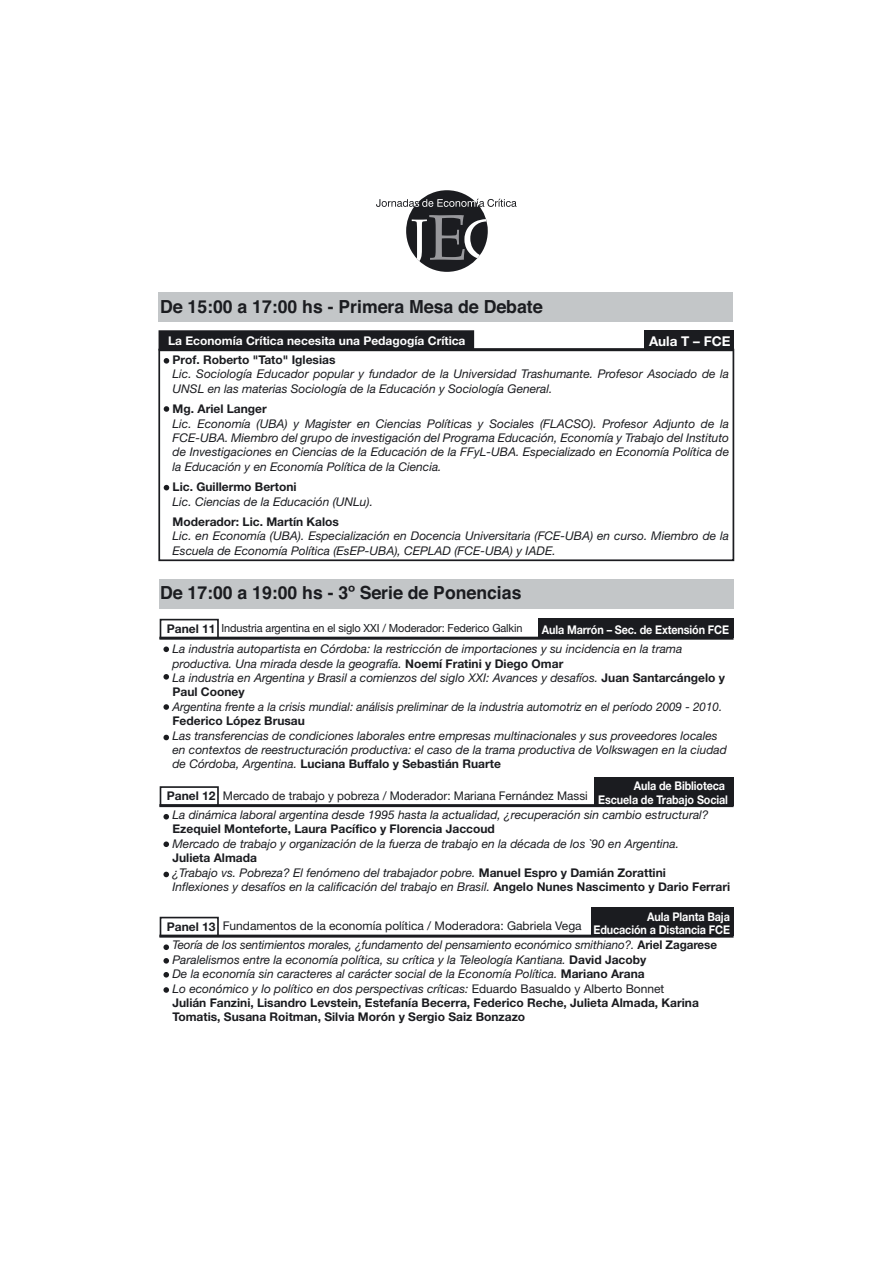
<style>
.page{position:relative;width:893px;height:1263px;background:#fff}
.page>*{position:absolute;margin:0;border:0;box-sizing:border-box;transform-origin:0 0}
.t1{font:700 18px "Helvetica";color:#1b1c20}
.t2{font:700 13.5px "Helvetica Neue";color:#fff}
.t3{font:italic 12px/14.4px "Helvetica Neue";color:#1b1c20}
.t4{font:700 12px "Helvetica Neue";color:#1b1c20}
.t5{font:12px/10.1px "Helvetica Neue";color:#1b1c20;text-align:right}
.t6{font:700 12px/13.5px "Helvetica Neue";letter-spacing:-.01em;color:#fff;text-align:right;scale:.9 1}
.t7{font:700 12px "Helvetica Neue";letter-spacing:-.01em;color:#fff}
.t8{font:11.25px "Helvetica Neue";letter-spacing:-.01em;color:#1b1c20}
.s1{font-weight:700;font-size:12px}
.s2{font-weight:700;font-style:normal}
.s3{font-weight:700;color:#fff}
.s4{font-style:normal}
</style>
<div class="page">
<div style="left:159px;top:580px;width:574px;height:29px;background:#c3c6c8"></div>
<div style="left:158px;top:292px;width:575px;height:29px;background:#c3c6c8"></div>
<svg style="left:376px;top:190px;width:140px;height:82px"></svg>
<div style="left:644px;top:330px;width:89px;height:19px;background:#1b1c20"></div>
<svg style="left:164px;top:358px;width:5px;height:6px"></svg>
<svg style="left:163px;top:406px;width:7px;height:6px"></svg>
<svg style="left:164px;top:485px;width:5px;height:5px"></svg>
<hr style="left:159px;top:348px;width:574px;height:3px;background:#1b1c20">
<div style="left:159px;top:331px;width:314px;height:19px;background:#1b1c20"></div>
<div style="left:159px;top:330px;width:315px;height:21px;border:2px solid #1b1c20"></div>
<div style="left:158px;top:349px;width:576px;height:212px;border:2px solid #1b1c20"></div>
<div style="left:537px;top:619px;width:196px;height:19px;background:#1b1c20"></div>
<svg style="left:163px;top:647px;width:6px;height:5px"></svg>
<svg style="left:163px;top:734px;width:6px;height:7px"></svg>
<svg style="left:163px;top:674px;width:6px;height:6px"></svg>
<svg style="left:163px;top:704px;width:6px;height:6px"></svg>
<hr style="left:159px;top:637px;width:574px;height:3px;background:#1b1c20">
<div style="left:160px;top:619px;width:59px;height:20px;border:2px solid #1b1c20"></div>
<div style="left:594px;top:777px;width:139px;height:28px;background:#1b1c20"></div>
<svg style="left:163px;top:814px;width:6px;height:6px"></svg>
<svg style="left:163px;top:841px;width:6px;height:6px"></svg>
<svg style="left:163px;top:872px;width:6px;height:5px"></svg>
<hr style="left:159px;top:804px;width:574px;height:3px;background:#1b1c20">
<div style="left:160px;top:786px;width:59px;height:20px;border:2px solid #1b1c20"></div>
<div style="left:591px;top:908px;width:142px;height:28px;background:#1b1c20"></div>
<svg style="left:163px;top:944px;width:6px;height:6px"></svg>
<svg style="left:163px;top:972px;width:6px;height:6px"></svg>
<svg style="left:163px;top:958px;width:6px;height:6px"></svg>
<svg style="left:163px;top:987px;width:6px;height:6px"></svg>
<hr style="left:159px;top:935px;width:574px;height:3px;background:#1b1c20">
<div style="left:160px;top:917px;width:59px;height:20px;border:2px solid #1b1c20"></div>
<h1 class="t1" style="left:160px;top:300px;width:384px">De 15:00 a 17:00 hs - Primera Mesa de Debate</h1>
<p class="t7" style="left:168px;top:336px;width:299px">La Economía Crítica necesita una Pedagogía Crítica</p>
<p class="t2" style="left:649px;top:337px;width:83px">Aula T – FCE</p>
<p class="t4" style="left:173px;top:355px;width:164px">Prof. Roberto "Tato" Iglesias</p>
<p class="t3" style="left:173px;top:368px;width:558px">Lic. Sociología Educador popular y fundador de la Universidad Trashumante. Profesor Asociado de la<br>UNSL en las materias Sociología de la Educación y Sociología General.</p>
<p class="t4" style="left:173px;top:405px;width:96px">Mg. Ariel Langer</p>
<p class="t3" style="left:173px;top:417px;width:558px;text-align:justify">Lic. Economía (UBA) y Magister en Ciencias Políticas y Sociales (FLACSO). Profesor Adjunto de la FCE-UBA. Miembro del grupo de investigación del Programa Educación, Economía y Trabajo del Instituto de Investigaciones en Ciencias de la Educación de la FFyL-UBA. Especializado en Economía Política de la Educación y en Economía Política de la Ciencia.</p>
<p class="t4" style="left:173px;top:483px;width:126px">Lic. Guillermo Bertoni</p>
<p class="t3" style="left:173px;top:495px;width:202px">Lic. Ciencias de la Educación (UNLu).</p>
<p class="t4" style="left:173px;top:517px;width:168px">Moderador: Lic. Martín Kalos</p>
<p class="t3" style="left:173px;top:530px;width:558px">Lic. en Economía (UBA). Especialización en Docencia Universitaria (FCE-UBA) en curso. Miembro de la<br>Escuela de Economía Política (EsEP-UBA), CEPLAD (FCE-UBA) y IADE.</p>
<h1 class="t1" style="left:160px;top:587px;width:363px">De 17:00 a 19:00 hs - 3º Serie de Ponencias</h1>
<p class="t8" style="left:167px;top:624px;width:357px"><span class="s1">Panel 11</span> Industria argentina en el siglo XXI / Moderador: Federico Galkin</p>
<p class="t6" style="left:542px;top:624px;width:210px">Aula Marrón – Sec. de Extensión FCE</p>
<p class="t3" style="left:172px;top:643px;width:554px">La industria autopartista en Córdoba: la restricción de importaciones y su incidencia en la trama productiva. Una mirada desde la geografía. <span class="s2">Noemí Fratini y Diego Omar<br></span>La industria en Argentina y Brasil a comienzos del siglo XXI: Avances y desafíos. <span class="s2">Juan Santarcángelo y Paul Cooney</span></p>
<p class="t3" style="left:172px;top:701px;width:551px">Argentina frente a la crisis mundial: análisis preliminar de la industria automotriz en el período 2009 - 2010.</p>
<p class="t4" style="left:172px;top:717px;width:134px">Federico López Brusau</p>
<p class="t3" style="left:172px;top:729px;width:556px">Las transferencias de condiciones laborales entre empresas multinacionales y sus proveedores locales en contextos de reestructuración productiva: el caso de la trama productiva de Volkswagen en la ciudad de Córdoba, Argentina. <span class="s2">Luciana Buffalo y Sebastián Ruarte</span></p>
<p class="t4" style="left:167px;top:792px;width:50px">Panel 12</p>
<p class="t5" style="left:223px;top:782px;width:507px"><span class="s3">Aula de Biblioteca<br></span>Mercado de trabajo y pobreza / Moderador: Mariana Fernández Massi <span class="s3">Escuela de Trabajo Social</span></p>
<p class="t3" style="left:172px;top:809px;width:538px">La dinámica laboral argentina desde 1995 hasta la actualidad, ¿recuperación sin cambio estructural?</p>
<p class="t4" style="left:172px;top:825px;width:324px">Ezequiel Monteforte, Laura Pacífico y Florencia Jaccoud</p>
<p class="t3" style="left:172px;top:838px;width:508px">Mercado de trabajo y organización de la fuerza de trabajo en la década de los `90 en Argentina.</p>
<p class="t3" style="left:172px;top:852px;width:559px"><span class="s2">Julieta Almada<br></span>¿Trabajo vs. Pobreza? El fenómeno del trabajador pobre. <span class="s2">Manuel Espro y Damián Zorattini<br></span>Inflexiones y desafíos en la calificación del trabajo en Brasil. <span class="s2">Angelo Nunes Nascimento y Dario Ferrari</span></p>
<p class="t4" style="left:167px;top:922px;width:50px">Panel 13</p>
<p class="t6" style="left:593px;top:911px;width:153px">Aula Planta Baja<br>Educación a Distancia FCE</p>
<p class="t5" style="left:223px;top:922px;width:360px">Fundamentos de la economía política / Moderadora: Gabriela Vega</p>
<p class="t3" style="left:172px;top:939px;width:546px">Teoría de los sentimientos morales, ¿fundamento del pensamiento económico smithiano?. <span class="s2">Ariel Zagarese </span>Paralelismos entre la economía política, su crítica y la Teleología Kantiana. <span class="s2">David Jacoby<br></span>De la economía sin caracteres al carácter social de la Economía Política. <span class="s2">Mariano Arana<br></span>Lo económico y lo político en dos perspectivas críticas: <span class="s4">Eduardo Basualdo y Alberto Bonnet<br></span><span class="s2">Julián Fanzini, Lisandro Levstein, Estefanía Becerra, Federico Reche, Julieta Almada, Karina Tomatis, Susana Roitman, Silvia Morón y Sergio Saiz Bonzazo</span></p>
</div>
